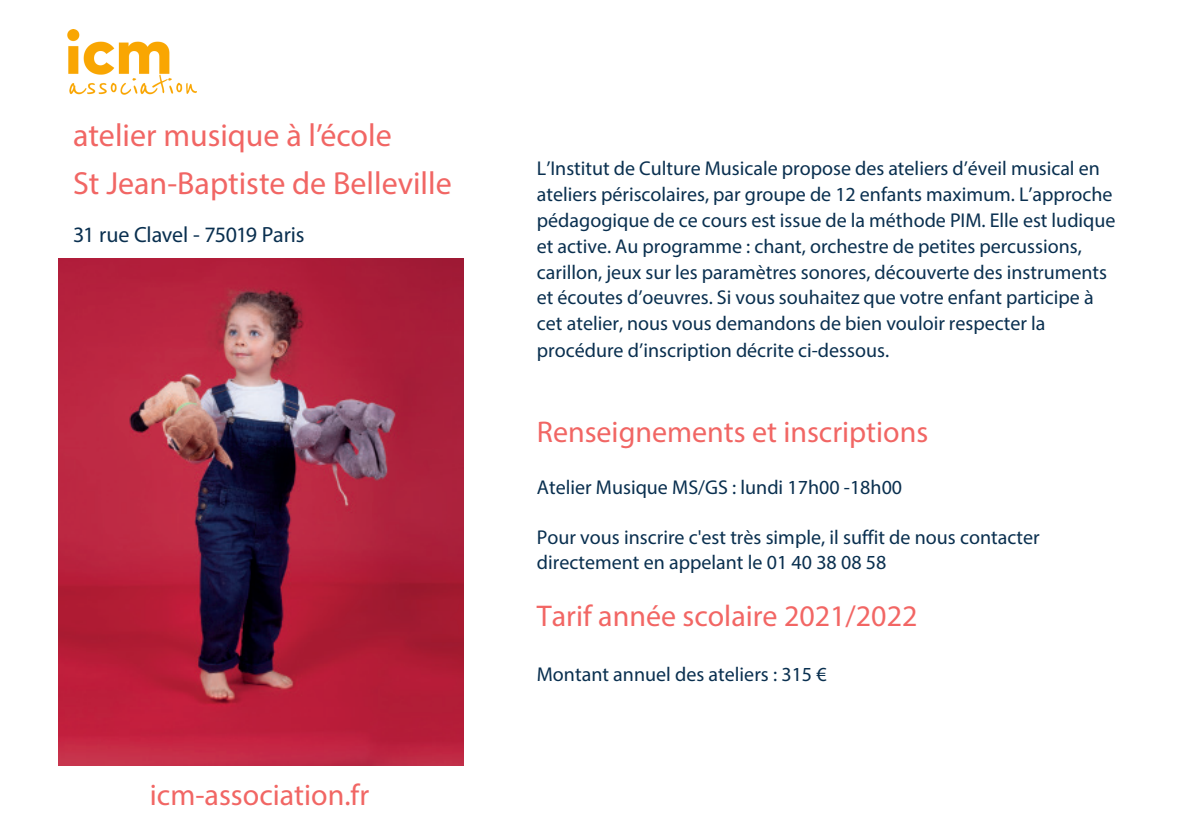
<style>
.page{position:relative;width:1191px;height:840px;background:#fff}
.page>*{position:absolute;margin:0;border:0;box-sizing:border-box;transform-origin:0 0}
.t1{font:32px/48px "Myriad Pro";color:#f16664}
.t2{font:30px "Myriad Pro";color:#f16664}
.t3{font:30px "Myriad Pro";color:#f26664}
.t4{font:22px "Myriad Pro";letter-spacing:-.015em;color:#092f4f}
.t5{font:20px/26px "Myriad Pro";color:#092f4f}
</style>
<div class="page">
<img style="left:67px;top:29px;width:129px;height:66px">
<img style="left:58px;top:258px;width:406px;height:507px">
<p class="t1" style="left:73px;top:111px;width:380px">atelier musique à l’école<br>St Jean-Baptiste de Belleville</p>
<p class="t4" style="left:73px;top:221px;width:233px">31 rue Clavel - 75019 Paris</p>
<p class="t2" style="left:150px;top:775px;width:221px">icm-association.fr</p>
<p class="t5" style="left:537px;top:155px;width:580px">L’Institut de Culture Musicale propose des ateliers d’éveil musical en ateliers périscolaires, par groupe de 12 enfants maximum. L’approche pédagogique de ce cours est issue de la méthode PIM. Elle est ludique et active. Au programme : chant, orchestre de petites percussions, carillon, jeux sur les paramètres sonores, découverte des instruments et écoutes d’oeuvres. Si vous souhaitez que votre enfant participe à cet atelier, nous vous demandons de bien vouloir respecter la procédure d’inscription décrite ci-dessous.</p>
<p class="t2" style="left:537px;top:413px;width:393px">Renseignements et inscriptions</p>
<p class="t5" style="left:537px;top:474px;width:367px">Atelier Musique MS/GS : lundi 17h00 -18h00</p>
<p class="t5" style="left:537px;top:524px;width:504px;line-height:24.8px">Pour vous inscrire c'est très simple, il suffit de nous contacter directement en appelant le 01 40 38 08 58</p>
<p class="t3" style="left:537px;top:597px;width:382px">Tarif année scolaire 2021/2022</p>
<p class="t5" style="left:537px;top:660px;width:291px">Montant annuel des ateliers : 315 €</p>
</div>
